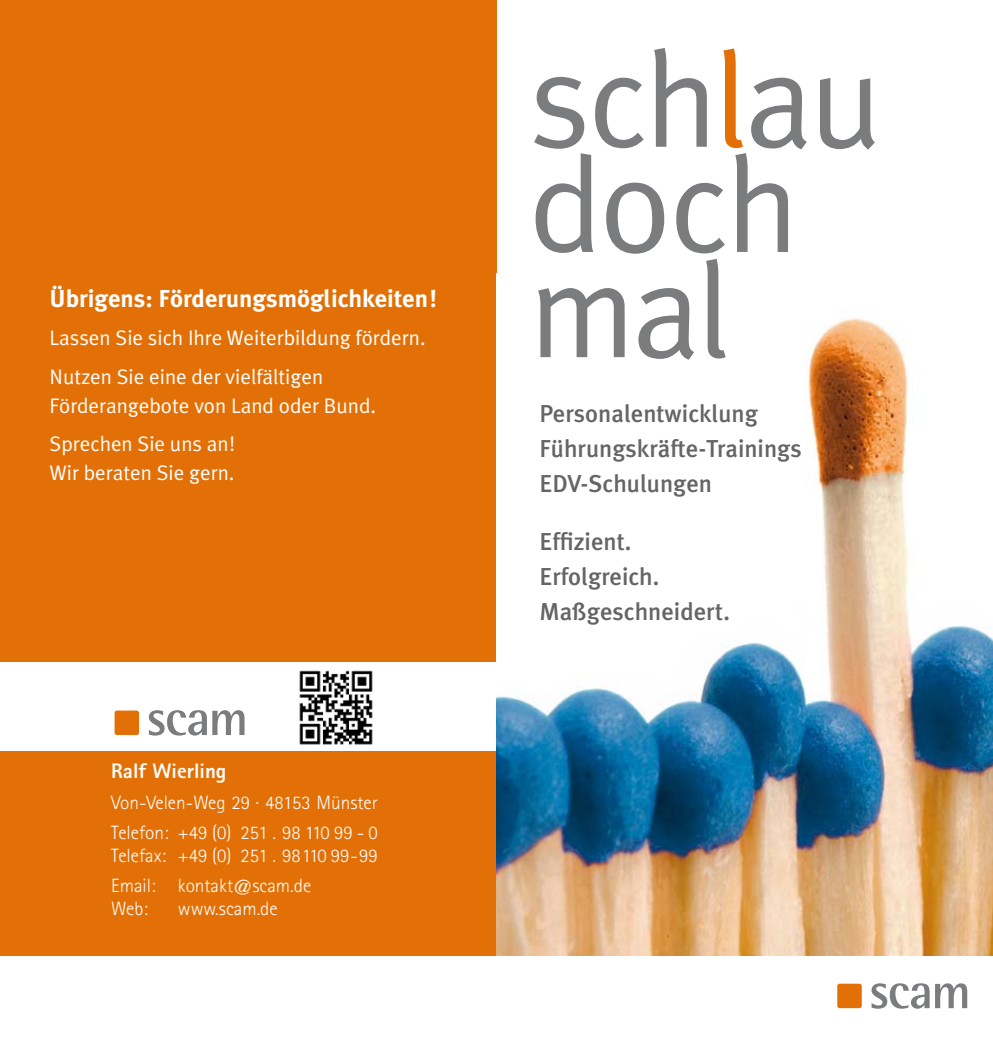
<style>
.page{position:relative;width:993px;height:1042px;background:#fff}
.page>*{position:absolute;margin:0;border:0;box-sizing:border-box;transform-origin:0 0}
.t1{font:135.1px/105.2px "Meta Plus Normal";letter-spacing:-.025em;color:#7b7c7e}
.t2{font:500 24.5px/35px "Meta Plus";color:#646567}
.t3{font:700 24.5px "Meta Plus";color:#fff}
.t4{font:21px/38.7px "Meta Plus Normal";color:#fff}
.t5{font:800 21px "Rotis Sans Serif";color:#fff}
.t6{font:300 19.25px/30.1px "Rotis Sans Serif";color:#fff}
.s1{color:#e37006}
</style>
<div class="page">
<div style="left:0;top:0;width:496px;height:955px;background:#e37006"></div>
<div style="left:0;top:662px;width:496px;height:89px;background:#fff"></div>
<svg style="left:149px;top:710px;width:95px;height:25px"></svg>
<div style="left:114px;top:710px;width:25px;height:25px;background:#e37006;border-radius:2px"></div>
<img style="left:496px;top:318px;width:496px;height:637px">
<svg style="left:871px;top:983px;width:95px;height:25px"></svg>
<div style="left:837px;top:983px;width:24px;height:25px;background:#e37006;border-radius:2px"></div>
<img style="left:299px;top:670px;width:74px;height:75px">
<p class="t3" style="left:50px;top:284px;width:389px">Übrigens: Förderungsmöglichkeiten!</p>
<p class="t4" style="left:50px;top:318px;width:377px">Lassen Sie sich Ihre Weiterbildung fördern.<br>Nutzen Sie eine der vielfältigen</p>
<p class="t4" style="left:50px;top:386px;width:328px">Förderangebote von Land oder Bund.<br>Sprechen Sie uns an!</p>
<p class="t4" style="left:50px;top:453px;width:186px">Wir beraten Sie gern.</p>
<p class="t5" style="left:111px;top:758px;width:117px">Ralf Wierling</p>
<p class="t6" style="left:111px;top:787px;width:268px">Von-Velen-Weg 29 · 48153 Münster<br>Telefon: +49 (0) 251 . 98 110 99 - 0</p>
<p class="t6" style="left:111px;top:840px;width:268px">Telefax: +49 (0) 251 . 98 110 99 - 99<br>Email: kontakt@scam.de</p>
<p class="t6" style="left:111px;top:893px;width:38px">Web:</p>
<p class="t6" style="left:178px;top:893px;width:101px">www.scam.de</p>
<h1 class="t1" style="left:529px;top:46px;width:355px">sch<span class="s1">l</span>au doch mal</h1>
<p class="t2" style="left:539px;top:395px;width:264px">Personalentwicklung<br>Führungskräfte-Trainings<br>EDV-Schulungen</p>
<p class="t2" style="left:539px;top:524px;width:192px">Effizient.<br>Erfolgreich.<br>Maßgeschneidert.</p>
</div>
